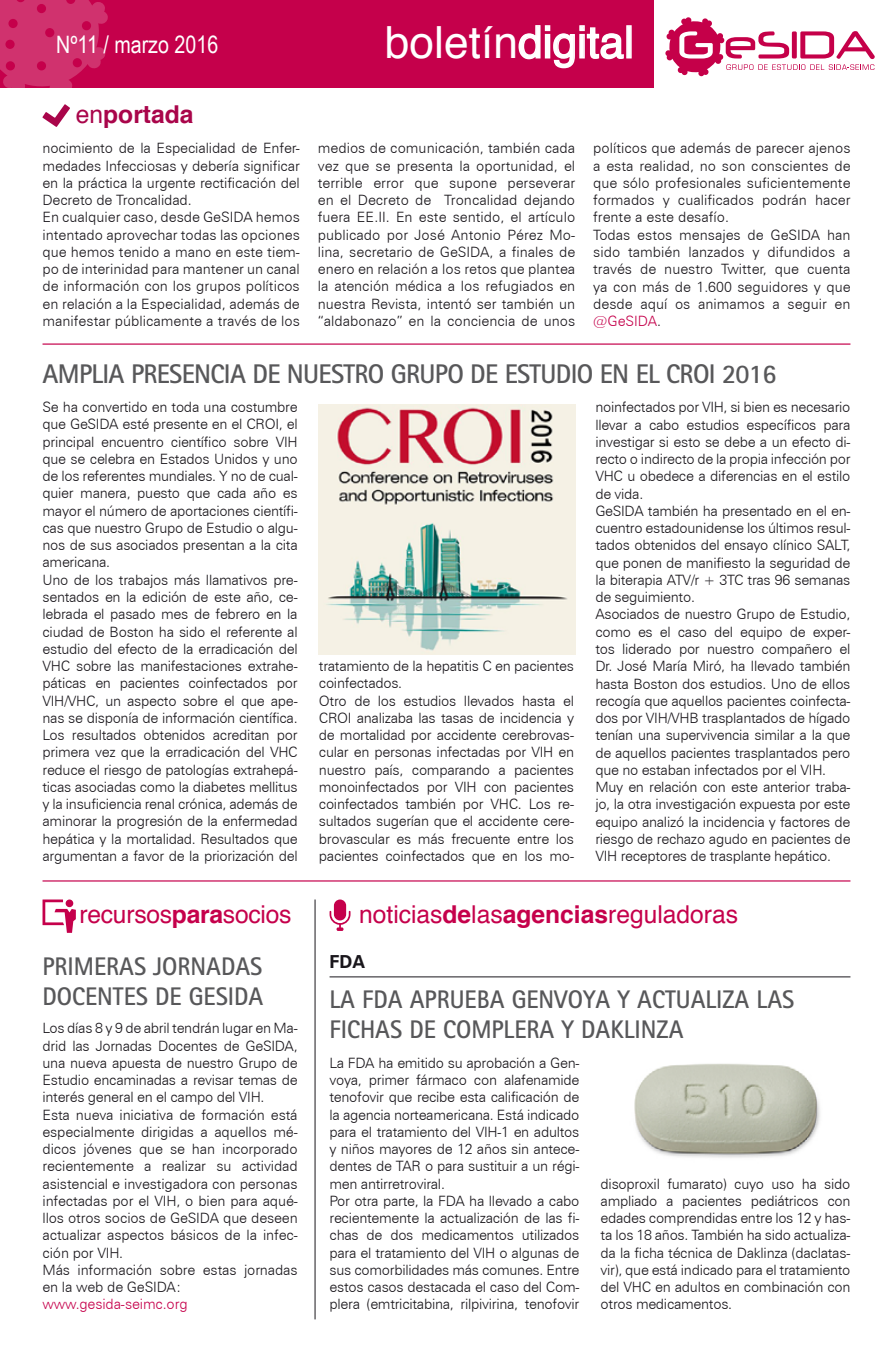
<style>
.page{position:relative;width:893px;height:1361px;background:#fff}
.page>*{position:absolute;margin:0;border:0;box-sizing:border-box;transform-origin:0 0}
.t1{font:44.4px "Helvetica";color:#fff}
.t2{font:700 27px "Rotis Sans Serif";letter-spacing:-.025em;color:#58585a}
.t3{font:700 25.5px/30px "Rotis Sans Serif";color:#58585a;scale:.95 1}
.t4{font:24.6px "Helvetica";color:#c5004b}
.t5{font:700 24.6px "Helvetica";color:#a9054a}
.t6{font:24px "Arial Narrow";color:#fff}
.t7{font:700 18px "Zurich BT";color:#1a171c}
.t8{font:300 14.25px/17.2px "Zurich BT";letter-spacing:-.02em;color:#1a171c}
.t9{font:300 14.25px/17.2px "Zurich BT";color:#1a171c}
.t10{font:300 14.25px "Zurich BT";letter-spacing:-.01em;color:#c5004b}
.s1{font-weight:400}
.s2{color:#c5004b}
.s3{font-weight:700}
</style>
<div class="page">
<div style="left:0;top:0;width:653px;height:87px;background:#c5004b"></div>
<svg style="left:518px;top:25px;width:106px;height:44px"></svg>
<div style="left:626px;top:25px;width:6px;height:33px;border:2px solid #fff"></div>
<svg style="left:665px;top:17px;width:210px;height:60px"></svg>
<svg style="left:0;top:0;width:108px;height:87px"></svg>
<div style="left:82px;top:21px;width:9px;height:9px;background:#c5004b;border-radius:50%"></div>
<div style="left:73px;top:58px;width:9px;height:9px;background:#c5004b;border-radius:50%"></div>
<div style="left:45px;top:28px;width:9px;height:9px;background:#c5004b;border-radius:50%"></div>
<div style="left:37px;top:61px;width:9px;height:9px;background:#c5004b;border-radius:50%"></div>
<div style="left:37px;top:4px;width:9px;height:9px;background:#c5004b;border-radius:50%"></div>
<hr style="left:43px;top:880px;width:807px;height:1px;background:#c5004b">
<hr style="left:43px;top:343px;width:807px;height:2px;background:#c5004b">
<img style="left:319px;top:404px;width:256px;height:251px">
<svg style="left:43px;top:899px;width:33px;height:34px"></svg>
<div style="left:66px;top:899px;width:7px;height:8px;background:#c5004b;border-radius:50%"></div>
<div style="left:334px;top:899px;width:12px;height:21px;background:#c5004b;border-radius:6px"></div>
<svg style="left:330px;top:911px;width:20px;height:20px"></svg>
<hr style="left:330px;top:976px;width:520px;height:1px;background:#1a171c">
<hr style="left:315px;top:899px;width:1px;height:420px;background:#1a171c">
<img style="left:634px;top:1063px;width:186px;height:95px">
<svg style="left:42px;top:104px;width:28px;height:23px"></svg>
<h3 class="t6" style="left:56px;top:31px;width:164px">Nº11 / marzo 2016</h3>
<h1 class="t1" style="left:385px;top:4px;width:250px">boletíndigital</h1>
<h3 class="t5" style="left:76px;top:92px;width:119px"><span class="s1">en</span>portada</h3>
<p class="t9" style="left:43px;top:139px;width:259px">nocimiento de la Especialidad de Enfer&shy;medades Infecciosas y debería significar en la práctica la urgente rectificación del Decreto de Troncalidad.<br>En cualquier caso, desde GeSIDA hemos intentado aprovechar todas las opciones que hemos tenido a mano en este tiem&shy;po de interinidad para mantener un canal de información con los grupos políticos en relación a la Especialidad, además de manifestar públicamente a través de los</p>
<p class="t8" style="left:318px;top:140px;width:259px;text-align:justify">medios de comunicación, también cada vez que se presenta la oportunidad, el terrible error que supone perseverar en el Decreto de Troncalidad dejando fuera EE.II. En este sentido, el artículo publicado por José Antonio Pérez Mo&shy;lina, secretario de GeSIDA, a finales de enero en relación a los retos que plantea la atención médica a los refugiados en nuestra Revista, intentó ser también un “aldabonazo” en la conciencia de unos</p>
<p class="t9" style="left:593px;top:140px;width:259px">políticos que además de parecer ajenos a esta realidad, no son conscientes de que sólo profesionales suficientemente formados y cualificados podrán hacer frente a este desafío.<br>Todas estos mensajes de GeSIDA han sido también lanzados y difundidos a través de nuestro Twitter, que cuenta ya con más de 1.600 seguidores y que desde aquí os animamos a seguir en <span class="s2">@GeSIDA</span>.</p>
<h2 class="t2" style="left:43px;top:356px;width:735px">AMPLIA PRESENCIA DE NUESTRO GRUPO DE ESTUDIO EN EL CROI 2016</h2>
<p class="t8" style="left:43px;top:398px;width:257px">Se ha convertido en toda una costumbre que GeSIDA esté presente en el CROI, el principal encuentro científico sobre VIH que se celebra en Estados Unidos y uno de los referentes mundiales. Y no de cual&shy;quier manera, puesto que cada año es mayor el número de aportaciones científi&shy;cas que nuestro Grupo de Estudio o algu&shy;nos de sus asociados presentan a la cita americana.<br>Uno de los trabajos más llamativos pre&shy;sentados en la edición de este año, ce&shy;lebrada el pasado mes de febrero en la ciudad de Boston ha sido el referente al estudio del efecto de la erradicación del VHC sobre las manifestaciones extrahe&shy;páticas en pacientes coinfectados por VIH/VHC, un aspecto sobre el que ape&shy;nas se disponía de información científica.<br>Los resultados obtenidos acreditan por primera vez que la erradicación del VHC reduce el riesgo de patologías extrahepá&shy;ticas asociadas como la diabetes mellitus y la insuficiencia renal crónica, además de aminorar la progresión de la enfermedad hepática y la mortalidad. Resultados que argumentan a favor de la priorización del</p>
<p class="t8" style="left:595px;top:398px;width:257px">noinfectados por VIH, si bien es necesario llevar a cabo estudios específicos para investigar si esto se debe a un efecto di&shy;recto o indirecto de la propia infección por VHC u obedece a diferencias en el estilo de vida.<br>GeSIDA también ha presentado en el en&shy;cuentro estadounidense los últimos resul&shy;tados obtenidos del ensayo clínico SALT, que ponen de manifiesto la seguridad de la biterapia ATV/r + 3TC tras 96 semanas de seguimiento.<br>Asociados de nuestro Grupo de Estudio, como es el caso del equipo de exper&shy;tos liderado por nuestro compañero el Dr. José María Miró, ha llevado también hasta Boston dos estudios. Uno de ellos recogía que aquellos pacientes coinfecta&shy;dos por VIH/VHB trasplantados de hígado tenían una supervivencia similar a la que de aquellos pacientes trasplantados pero que no estaban infectados por el VIH.<br>Muy en relación con este anterior traba&shy;jo, la otra investigación expuesta por este equipo analizó la incidencia y factores de riesgo de rechazo agudo en pacientes de VIH receptores de trasplante hepático.</p>
<p class="t8" style="left:319px;top:657px;width:257px">tratamiento de la hepatitis C en pacientes coinfectados.<br>Otro de los estudios llevados hasta el CROI analizaba las tasas de incidencia y de mortalidad por accidente cerebrovas&shy;cular en personas infectadas por VIH en nuestro país, comparando a pacientes monoinfectados por VIH con pacientes coinfectados también por VHC. Los re&shy;sultados sugerían que el accidente cere&shy;brovascular es más frecuente entre los pacientes coinfectados que en los mo-</p>
<h3 class="t4" style="left:80px;top:893px;width:213px">recursos<span class="s3">para</span>socios</h3>
<h3 class="t4" style="left:359px;top:893px;width:381px">noticias<span class="s3">de</span>las<span class="s3">agencias</span>reguladoras</h3>
<h3 class="t3" style="left:43px;top:950px;width:234px">PRIMERAS JORNADAS<br>DOCENTES DE GESIDA</h3>
<p class="t8" style="left:43px;top:1019px;width:257px">Los días 8 y 9 de abril tendrán lugar en Ma&shy;drid las Jornadas Docentes de GeSIDA, una nueva apuesta de nuestro Grupo de Estudio encaminadas a revisar temas de interés general en el campo del VIH.<br>Esta nueva iniciativa de formación está especialmente dirigidas a aquellos mé&shy;dicos jóvenes que se han incorporado recientemente a realizar su actividad asistencial e investigadora con personas infectadas por el VIH, o bien para aqué&shy;llos otros socios de GeSIDA que deseen actualizar aspectos básicos de la infec&shy;ción por VIH.<br>Más información sobre estas jornadas en la web de GeSIDA:</p>
<p class="t10" style="left:43px;top:1295px;width:147px">www.gesida-seimc.org</p>
<p class="t7" style="left:330px;top:951px;width:37px">FDA</p>
<h3 class="t3" style="left:330px;top:984px;width:491px;text-indent:135px">EBA GENVOYA Y ACTUALIZA LAS<br>FICHAS DE COMPLERA Y DAKLINZA</h3>
<p class="t8" style="left:330px;top:1054px;width:251px">La FDA ha emitido su aprobación a Gen&shy;voya, primer fármaco con alafenamide tenofovir que recibe esta calificación de la agencia norteamericana. Está indicado para el tratamiento del VIH-1 en adultos y niños mayores de 12 años sin antece&shy;dentes de TAR o para sustituir a un régi&shy;men antirretroviral.<br>Por otra parte, la FDA ha llevado a cabo recientemente la actualización de las fi&shy;chas de dos medicamentos utilizados para el tratamiento del VIH o algunas de sus comorbilidades más comunes. Entre estos casos destacada el caso del Com&shy;plera (emtricitabina, rilpivirina, tenofovir</p>
<h3 class="t3" style="left:330px;top:984px;width:100px">LA FDA APRU</h3>
<p class="t8" style="left:601px;top:1175px;width:251px;text-align:justify">disoproxil fumarato) cuyo uso ha sido ampliado a pacientes pediátricos con edades comprendidas entre los 12 y has&shy;ta los 18 años. También ha sido actualiza&shy;da la ficha técnica de Daklinza (daclatas&shy;vir), que está indicado para el tratamiento del VHC en adultos en combinación con otros medicamentos.</p>
</div>
